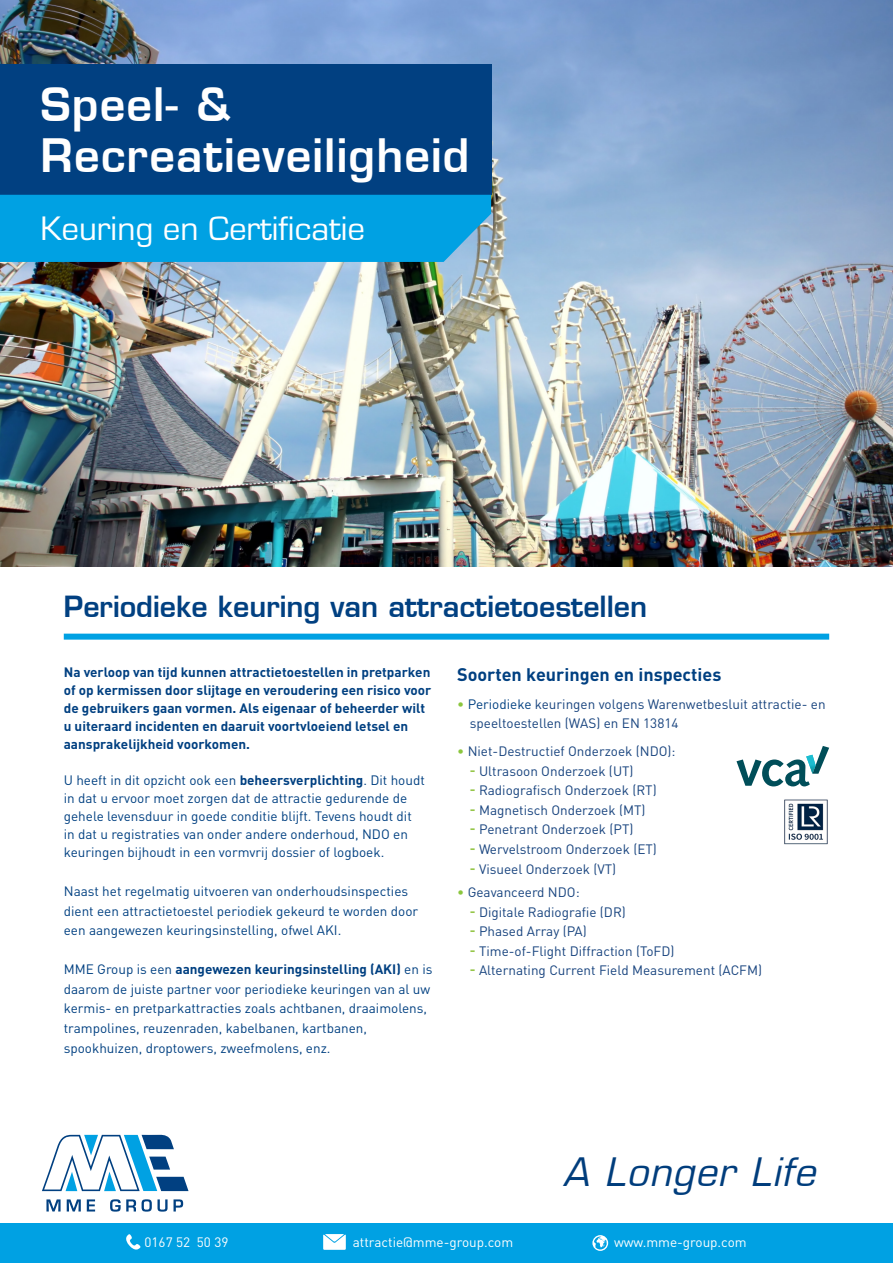
<style>
.page{position:relative;width:893px;height:1263px;background:#fff}
.page>*{position:absolute;margin:0;border:0;box-sizing:border-box;transform-origin:0 0}
.t1{font:600 45px "Eurostile LT";letter-spacing:.025em;color:#fff}
.t2{font:italic 38.25px "Eurostile LT";letter-spacing:.025em;color:#003d7c}
.t3{font:35.1px "Eurostile";color:#fff}
.titel_Eurostile_19{font:600 28.5px "Eurostile LT";color:#014081}
.t4{font:700 18px "DIN Pro";color:#014081}
.t5{font:13.5px/19.5px "DIN Pro";color:#014081}
.t6{font:13.5px/19.5px "DIN Pro";color:#17437e}
.t7{font:700 13.5px/18px "DIN Pro";color:#014081}
.t8{font:13.5px "DIN Pro";color:#fff}
.s1{font-weight:700}
.s2{color:#8bc63e}
.s3{color:#014081}
.s4{font-weight:700;color:#96c64a}
</style>
<div class="page">
<img style="left:0;top:0;width:893px;height:566px">
<div style="left:0;top:64px;width:491px;height:131px;background:#014081"></div>
<div style="left:0;top:195px;width:491px;height:67px;background:#00a1e3"></div>
<div style="left:64px;top:634px;width:765px;height:6px;background:#00a1e3"></div>
<svg style="left:42px;top:1135px;width:147px;height:56px"></svg>
<svg style="left:46px;top:1199px;width:15px;height:12px"></svg>
<svg style="left:67px;top:1199px;width:14px;height:12px"></svg>
<svg style="left:87px;top:1199px;width:8px;height:12px"></svg>
<svg style="left:110px;top:1199px;width:26px;height:12px"></svg>
<svg style="left:142px;top:1199px;width:26px;height:12px"></svg>
<svg style="left:174px;top:1199px;width:9px;height:12px"></svg>
<div style="left:0;top:1223px;width:893px;height:40px;background:#00a1e3"></div>
<svg style="left:126px;top:1234px;width:14px;height:15px"></svg>
<svg style="left:592px;top:1235px;width:16px;height:16px"></svg>
<svg style="left:323px;top:1234px;width:23px;height:16px"></svg>
<svg style="left:736px;top:746px;width:93px;height:40px"></svg>
<img style="left:784px;top:799px;width:44px;height:46px">
<p class="t1" style="left:40px;top:76px;width:192px">Speel- &amp;</p>
<p class="t1" style="left:40px;top:127px;width:431px">Recreatieveiligheid</p>
<p class="t3" style="left:40px;top:210px;width:326px">Keuring en Certificatie</p>
<p class="titel_Eurostile_19" style="left:64px;top:588px;width:585px">Periodieke keuring van attractietoestellen</p>
<p class="t7" style="left:64px;top:663px;width:369px">Na verloop van tijd kunnen attractietoestellen in pretparken of op kermissen door slijtage en veroudering een risico voor de gebruikers gaan vormen. Als eigenaar of beheerder wilt u uiteraard incidenten en daaruit voortvloeiend letsel en aansprakelijkheid voorkomen.</p>
<p class="t5" style="left:64px;top:771px;width:363px;line-height:18px">U heeft in dit opzicht ook een <span class="s1">beheersverplichting</span>. Dit houdt in dat u ervoor moet zorgen dat de attractie gedurende de gehele levensduur in goede conditie blijft. Tevens houdt dit in dat u registraties van onder andere onderhoud, NDO en keuringen bijhoudt in een vormvrij dossier of logboek.</p>
<p class="t5" style="left:64px;top:881px;width:346px">Naast het regelmatig uitvoeren van onderhoudsinspecties</p>
<p class="t5" style="left:64px;top:901px;width:356px">dient een attractietoestel periodiek gekeurd te worden door een aangewezen keuringsinstelling, ofwel AKI.</p>
<p class="t5" style="left:64px;top:959px;width:370px">MME Group is een <span class="s1">aangewezen keuringsinstelling (AKI)</span> en is daarom de juiste partner voor periodieke keuringen van al uw kermis- en pretparkattracties zoals achtbanen, draaimolens, trampolines, reuzenraden, kabelbanen, kartbanen, spookhuizen, droptowers, zweefmolens, enz.</p>
<p class="t4" style="left:457px;top:662px;width:266px">Soorten keuringen en inspecties</p>
<p class="t6" style="left:470px;top:694px;width:357px;text-indent:-13px"><span class="s2">•</span> <span class="s3">Periodieke</span> keuringen volgens Warenwetbesluit attractie- en speeltoestellen (WAS) en EN 13814</p>
<p class="t6" style="left:457px;top:741px;width:220px"><span class="s2">•</span> Niet-Destructief Onderzoek (NDO):</p>
<p class="t6" style="left:470px;top:761px;width:165px"><span class="s4">-</span> Ultrasoon Onderzoek (UT)</p>
<p class="t6" style="left:470px;top:780px;width:188px"><span class="s4">-</span> Radiografisch Onderzoek (RT)</p>
<p class="t6" style="left:470px;top:800px;width:177px"><span class="s4">-</span> Magnetisch Onderzoek (MT)</p>
<p class="t6" style="left:470px;top:819px;width:165px"><span class="s4">-</span> Penetrant Onderzoek (PT)</p>
<p class="t6" style="left:470px;top:839px;width:189px"><span class="s4">-</span> Wervelstroom Onderzoek (ET)</p>
<p class="t6" style="left:470px;top:858px;width:148px"><span class="s4">-</span> Visueel Onderzoek (VT)</p>
<p class="t6" style="left:457px;top:882px;width:124px"><span class="s2">•</span> Geavanceerd NDO:</p>
<p class="t6" style="left:470px;top:901px;width:157px"><span class="s4">-</span> Digitale Radiografie (DR)</p>
<p class="t6" style="left:470px;top:921px;width:118px"><span class="s4">-</span> Phased Array (PA)</p>
<p class="t6" style="left:470px;top:940px;width:206px"><span class="s4">-</span> Time-of-Flight Diffraction (ToFD)</p>
<p class="t6" style="left:470px;top:960px;width:294px"><span class="s4">-</span> Alternating Current Field Measurement (ACFM)</p>
<p class="t2" style="left:563px;top:1149px;width:254px">A Longer Life</p>
<p class="t8" style="left:145px;top:1233px;width:85px">0167 52 50 39</p>
<p class="t8" style="left:353px;top:1233px;width:162px">attractie@mme-group.com</p>
<p class="t8" style="left:614px;top:1233px;width:134px">www.mme-group.com</p>
</div>
